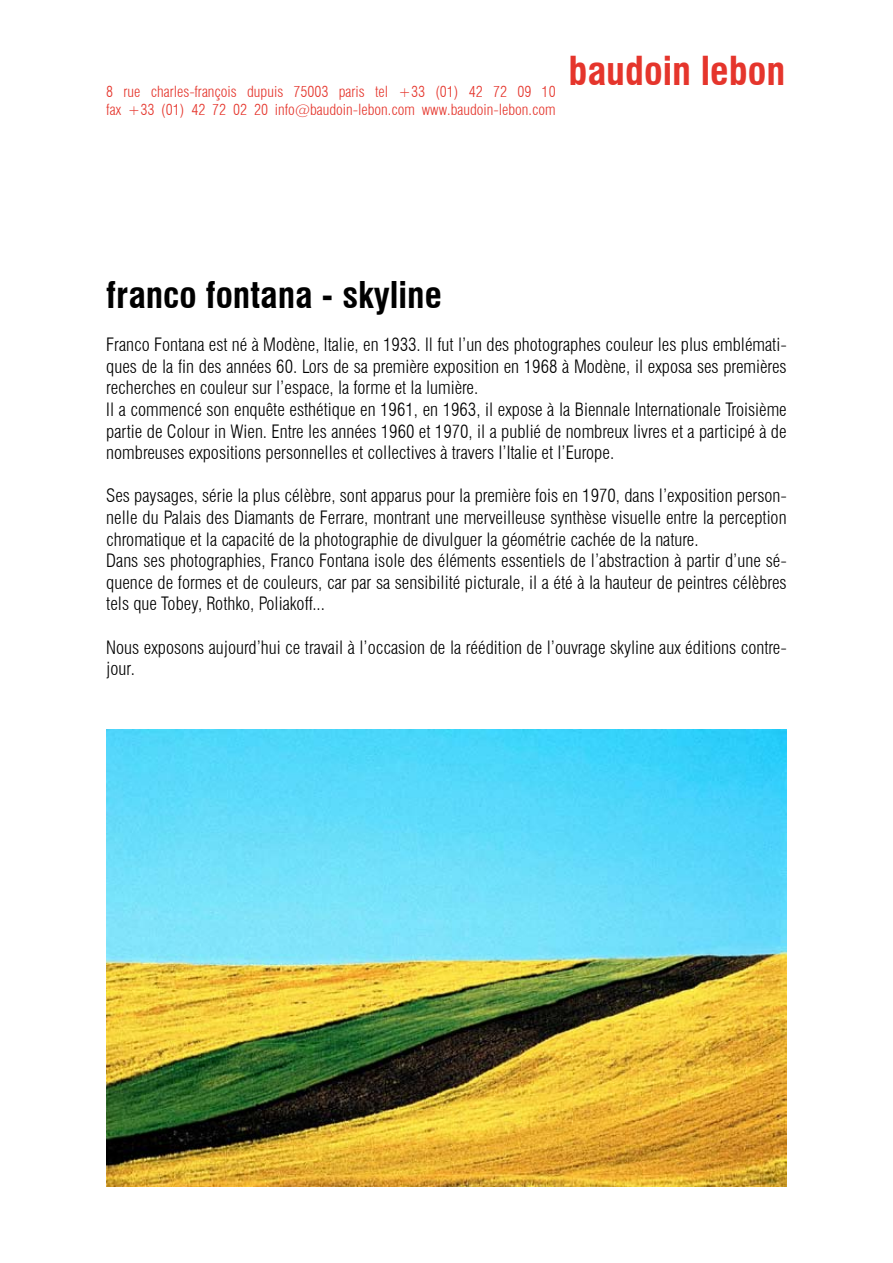
<style>
.page{position:relative;width:893px;height:1263px;background:#fff}
.page>*{position:absolute;margin:0;border:0;box-sizing:border-box;transform-origin:0 0}
.t1{font:700 condensed 39px "Swiss 721 BT";color:#e5352c}
.t2{font:700 condensed 36px "Swiss 721 BT";color:#000}
.t3{font:300 condensed 18px/21.6px "Swiss 721 BT";color:#000}
.t4{font:300 condensed 15px/18px "Swiss 721 BT";color:#e5352c}
</style>
<div class="page">
<img style="left:106px;top:730px;width:681px;height:456px">
<p class="t4" style="left:106px;top:82px;width:451px">8 rue charles-françois dupuis 75003 paris tel +33 (01) 42 72 09 10 fax +33 (01) 42 72 02 20 info@baudoin-lebon.com www.baudoin-lebon.com</p>
<h1 class="t1" style="left:568px;top:48px;width:218px">baudoin lebon</h1>
<h2 class="t2" style="left:106px;top:273px;width:337px">franco fontana - skyline</h2>
<p class="t3" style="left:106px;top:334px;width:682px">Franco Fontana est né à Modène, Italie, en 1933. Il fut l’un des photographes couleur les plus emblémati&shy;ques de la fin des années 60. Lors de sa première exposition en 1968 à Modène, il exposa ses premières recherches en couleur sur l’espace, la forme et la lumière.<br>Il a commencé son enquête esthétique en 1961, en 1963, il expose à la Biennale Internationale Troisième partie de Colour in Wien. Entre les années 1960 et 1970, il a publié de nombreux livres et a participé à de nombreuses expositions personnelles et collectives à travers l’Italie et l’Europe.</p>
<p class="t3" style="left:106px;top:485px;width:682px">Ses paysages, série la plus célèbre, sont apparus pour la première fois en 1970, dans l’exposition person&shy;nelle du Palais des Diamants de Ferrare, montrant une merveilleuse synthèse visuelle entre la perception chromatique et la capacité de la photographie de divulguer la géométrie cachée de la nature.<br>Dans ses photographies, Franco Fontana isole des éléments essentiels de l’abstraction à partir d’une sé&shy;quence de formes et de couleurs, car par sa sensibilité picturale, il a été à la hauteur de peintres célèbres tels que Tobey, Rothko, Poliakoff...</p>
<p class="t3" style="left:106px;top:636px;width:682px">Nous exposons aujourd’hui ce travail à l’occasion de la réédition de l’ouvrage skyline aux éditions contre&shy;jour.</p>
</div>
